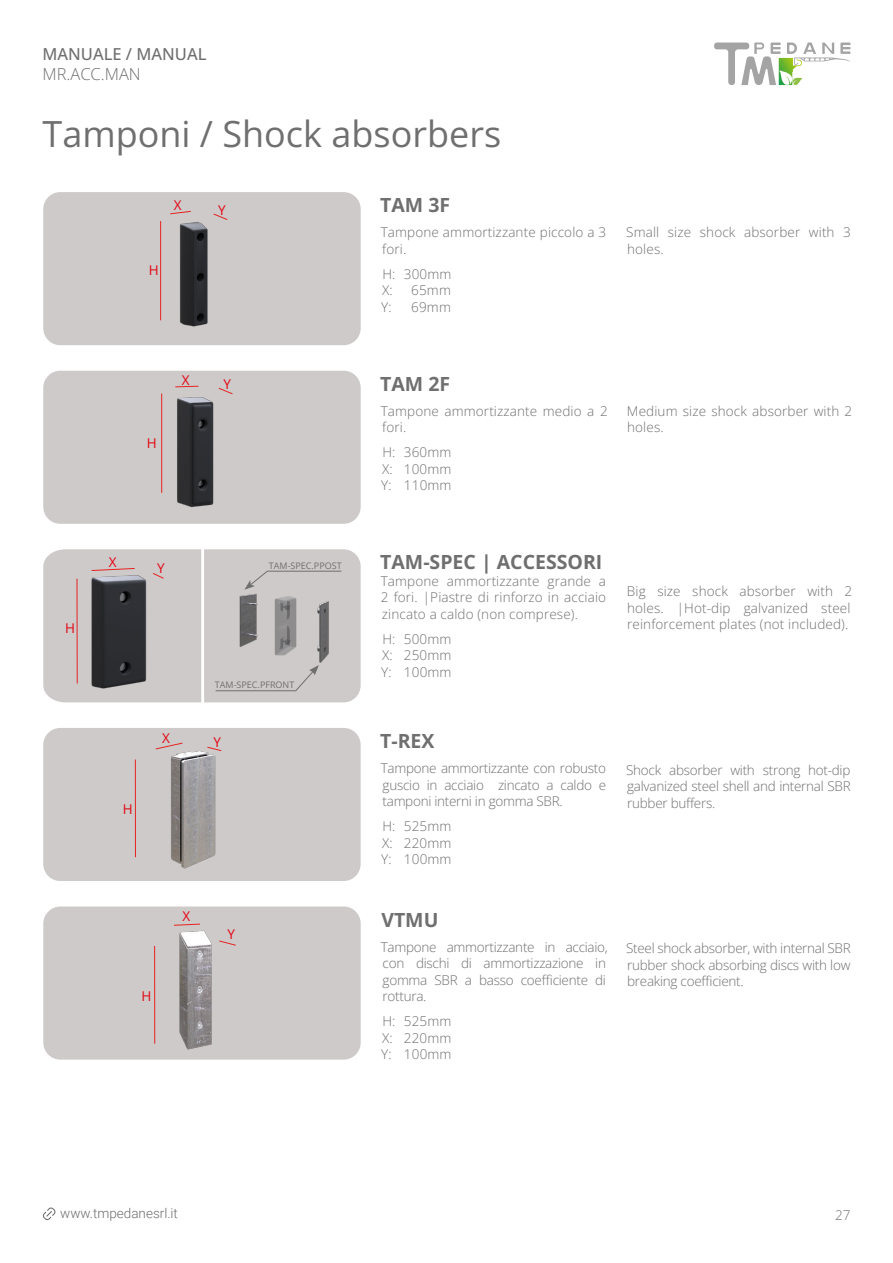
<style>
.page{position:relative;width:893px;height:1263px;background:#fff}
.page>*{position:absolute;margin:0;border:0;box-sizing:border-box;transform-origin:0 0}
.t1{font:36px "Open Sans";color:#706f6f}
.t2{font:700 19.5px "Open Sans";color:#706f6f}
.t3{font:500 16.5px "Open Sans";color:#706f6f}
.t4{font:300 16.5px "Open Sans";color:#706f6f}
.t5{font:300 13.5px/16.5px "Open Sans";letter-spacing:.01em;color:#706f6f;text-align:justify}
.t6{font:300 13.5px/16.5px "Open Sans";letter-spacing:-.02em;color:#706f6f}
.t7{font:300 13.5px "Roboto";color:#706f6f}
.t8{font:13.5px "Open Sans";color:#e30613}
.t9{font:9px "Open Sans";color:#706f6f}
</style>
<div class="page">
<svg style="left:714px;top:43px;width:136px;height:42px"></svg>
<svg style="left:43px;top:1207px;width:13px;height:13px"></svg>
<img style="left:43px;top:192px;width:318px;height:153px">
<hr style="left:160px;top:221px;width:1px;height:99px;background:#e52321">
<svg style="left:170px;top:211px;width:21px;height:3px"></svg>
<svg style="left:213px;top:213px;width:15px;height:7px"></svg>
<div style="left:43px;top:371px;width:318px;height:153px;background:#cdcac9;border-radius:17px"></div>
<img style="left:44px;top:371px;width:189px;height:153px">
<hr style="left:161px;top:393px;width:1px;height:100px;background:#e52321">
<svg style="left:175px;top:386px;width:24px;height:1px"></svg>
<svg style="left:218px;top:388px;width:15px;height:6px"></svg>
<svg style="left:43px;top:549px;width:318px;height:153px;background:#b5b2b2"></svg>
<div style="left:43px;top:728px;width:318px;height:153px;background:#cdcac9;border-radius:17px"></div>
<img style="left:134px;top:746px;width:82px;height:123px">
<hr style="left:135px;top:759px;width:1px;height:98px;background:#e52321">
<svg style="left:155px;top:742px;width:28px;height:7px"></svg>
<svg style="left:207px;top:747px;width:15px;height:4px"></svg>
<div style="left:43px;top:906px;width:318px;height:153px;background:#cdcac9;border-radius:17px"></div>
<img style="left:57px;top:906px;width:258px;height:144px">
<hr style="left:154px;top:946px;width:1px;height:98px;background:#e52321">
<svg style="left:174px;top:924px;width:26px;height:2px"></svg>
<svg style="left:219px;top:940px;width:17px;height:6px"></svg>
<p class="t3" style="left:43px;top:43px;width:165px">MANUALE / MANUAL</p>
<p class="t4" style="left:43px;top:63px;width:100px">MR.ACC.MAN</p>
<h1 class="t1" style="left:43px;top:109px;width:460px">Tamponi / Shock absorbers</h1>
<p class="t8" style="left:174px;top:196px;width:9px">X</p>
<p class="t8" style="left:149px;top:261px;width:11px">H</p>
<p class="t8" style="left:218px;top:201px;width:9px">Y</p>
<h2 class="t2" style="left:380px;top:192px;width:72px">TAM 3F</h2>
<p class="t5" style="left:381px;top:224px;width:227px">Tampone ammortizzante piccolo a 3 fori.</p>
<p class="t5" style="left:382px;top:265px;width:71px">H: 300mm<br>X:</p>
<p class="t5" style="left:411px;top:282px;width:41px">65mm</p>
<p class="t5" style="left:381px;top:298px;width:12px">Y:</p>
<p class="t5" style="left:411px;top:298px;width:41px">69mm</p>
<p class="t5" style="left:626px;top:224px;width:226px">Small size shock absorber with 3 holes.</p>
<p class="t8" style="left:147px;top:433px;width:11px">H</p>
<p class="t8" style="left:182px;top:371px;width:9px">X</p>
<p class="t8" style="left:224px;top:375px;width:9px">Y</p>
<h2 class="t2" style="left:380px;top:370px;width:72px">TAM 2F</h2>
<p class="t5" style="left:381px;top:402px;width:229px">Tampone ammortizzante medio a 2 fori.</p>
<p class="t5" style="left:381px;top:444px;width:72px">H: 360mm X: 100mm Y: 110mm</p>
<p class="t5" style="left:627px;top:402px;width:227px">Medium size shock absorber with 2 holes.</p>
<p class="t8" style="left:65px;top:619px;width:11px">H</p>
<p class="t8" style="left:109px;top:552px;width:9px">X</p>
<p class="t8" style="left:157px;top:559px;width:9px">Y</p>
<p class="t8" style="left:123px;top:800px;width:11px">H</p>
<p class="t8" style="left:162px;top:729px;width:9px">X</p>
<p class="t9" style="left:269px;top:560px;width:74px">TAM-SPEC.PPOST</p>
<p class="t9" style="left:215px;top:679px;width:81px">TAM-SPEC.PFRONT</p>
<p class="t8" style="left:214px;top:733px;width:9px">Y</p>
<p class="t8" style="left:141px;top:986px;width:11px">H</p>
<p class="t8" style="left:182px;top:907px;width:9px">X</p>
<p class="t8" style="left:227px;top:925px;width:9px">Y</p>
<h2 class="t2" style="left:380px;top:549px;width:224px">TAM-SPEC | ACCESSORI</h2>
<p class="t5" style="left:381px;top:572px;width:227px">Tampone ammortizzante grande a 2 fori. |Piastre di rinforzo in acciaio zincato a caldo (non comprese).</p>
<p class="t5" style="left:381px;top:630px;width:72px">H: 500mm X: 250mm Y: 100mm</p>
<p class="t5" style="left:627px;top:582px;width:227px;text-align:left">Big size shock absorber with 2 holes. |Hot-dip galvanized steel reinforcement plates (not included).</p>
<h2 class="t2" style="left:380px;top:727px;width:56px">T-REX</h2>
<p class="t5" style="left:381px;top:759px;width:227px">Tampone ammortizzante con robusto guscio in acciaio zincato a caldo e tamponi interni in gomma SBR.</p>
<p class="t5" style="left:381px;top:817px;width:72px">H: 525mm X: 220mm Y: 100mm</p>
<h2 class="t2" style="left:381px;top:906px;width:59px">VTMU</h2>
<p class="t6" style="left:381px;top:938px;width:229px">Tampone ammortizzante in acciaio, con dischi di ammortizzazione in gomma SBR a basso coefficiente di rottura.</p>
<p class="t5" style="left:381px;top:1013px;width:72px">H: 525mm X: 220mm Y: 100mm</p>
<p class="t5" style="left:626px;top:761px;width:226px">Shock absorber with strong hot-dip galvanized steel shell and internal SBR rubber buffers.</p>
<p class="t5" style="left:626px;top:940px;width:226px">Steel shock absorber, with internal SBR rubber shock absorbing discs with low breaking coefficient.</p>
<p class="t7" style="left:60px;top:1203px;width:119px">www.tmpedanesrl.it</p>
<p class="t5" style="left:835px;top:1207px;width:17px">27</p>
</div>
